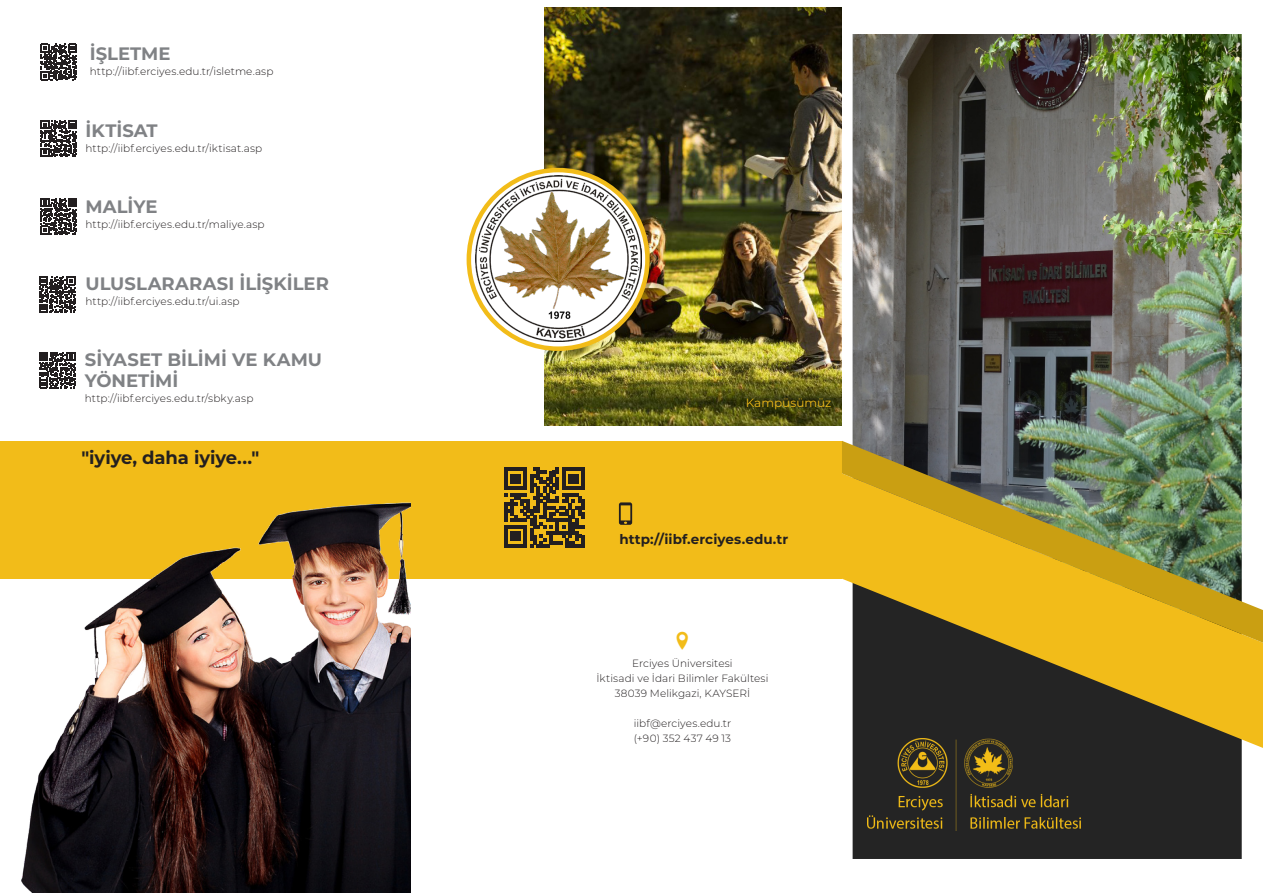
<style>
.page{position:relative;width:1263px;height:893px;background:#fff}
.page>*{position:absolute;margin:0;border:0;box-sizing:border-box;transform-origin:0 0}
.Map_-_Icon{font:45px "Entypo";color:#f2bc19}
.Box_2_-_Title{font:700 18px/21.6px "Montserrat";color:#808285}
.Quote_2{font:700 18px "Montserrat";color:#231f20}
.t1{font:700 13.5px "Montserrat";letter-spacing:.005em;color:#231f20}
.Signature_2{font:12px "Montserrat";color:#f2bc19}
.Box_1_-_BT{font:300 10.5px "Montserrat";letter-spacing:.005em;color:#231f20}
.Map_-_Text{font:300 10.5px "Montserrat";letter-spacing:.01em;color:#231f20}
.Box_2_-_Title-2{font:300 10.5px "Montserrat";letter-spacing:.01em;color:#231f20}
</style>
<div class="page">
<img style="left:544px;top:8px;width:298px;height:417px">
<div style="left:853px;top:748px;width:389px;height:111px;background:#242424"></div>
<img style="left:853px;top:34px;width:389px;height:407px">
<div style="left:0;top:441px;width:842px;height:138px;background:#f2bc19"></div>
<svg style="left:852px;top:643px;width:411px;height:105px;background:#695721"></svg>
<img style="left:842px;top:441px;width:421px;height:202px">
<svg style="left:469px;top:170px;width:178px;height:179px"></svg>
<div style="left:467px;top:168px;width:183px;height:183px;border:4px solid #f2bc19;border-radius:50%"></div>
<img style="left:476px;top:176px;width:165px;height:165px">
<img style="left:21px;top:502px;width:389px;height:391px">
<svg style="left:619px;top:502px;width:13px;height:23px"></svg>
<svg style="left:504px;top:467px;width:81px;height:81px"></svg>
<img style="left:868px;top:739px;width:212px;height:92px">
<svg style="left:41px;top:44px;width:36px;height:36px"></svg>
<svg style="left:41px;top:120px;width:36px;height:37px"></svg>
<svg style="left:41px;top:198px;width:36px;height:37px"></svg>
<svg style="left:39px;top:276px;width:36px;height:37px"></svg>
<svg style="left:39px;top:352px;width:36px;height:36px"></svg>
<p class="Box_2_-_Title" style="left:90px;top:42px;width:82px">İŞLETME</p>
<p class="Box_1_-_BT" style="left:90px;top:64px;width:185px">http://iibf.erciyes.edu.tr/isletme.asp</p>
<p class="Box_2_-_Title" style="left:86px;top:119px;width:73px">İKTİSAT</p>
<p class="Box_2_-_Title-2" style="left:86px;top:141px;width:178px">http://iibf.erciyes.edu.tr/iktisat.asp</p>
<p class="Box_2_-_Title" style="left:86px;top:195px;width:74px">MALİYE</p>
<p class="Box_1_-_BT" style="left:86px;top:217px;width:181px">http://iibf.erciyes.edu.tr/maliye.asp</p>
<p class="Box_2_-_Title" style="left:86px;top:272px;width:245px">ULUSLARARASI İLİŞKİLER</p>
<p class="Box_1_-_BT" style="left:86px;top:294px;width:156px">http://iibf.erciyes.edu.tr/ui.asp</p>
<p class="Box_2_-_Title" style="left:85px;top:348px;width:239px">SİYASET BİLİMİ VE KAMU<br>YÖNETİMİ</p>
<p class="Box_2_-_Title-2" style="left:85px;top:392px;width:170px">http://iibf.erciyes.edu.tr/sbky.asp</p>
<p class="Signature_2" style="left:746px;top:395px;width:87px">Kampüsümüz</p>
<p class="Quote_2" style="left:81px;top:445px;width:179px">"iyiye, daha iyiye..."</p>
<p class="t1" style="left:619px;top:529px;width:170px">http://iibf.erciyes.edu.tr</p>
<p class="Map_-_Icon" style="left:675px;top:610px;width:17px">0</p>
<p class="Map_-_Text" style="left:632px;top:656px;width:102px">Erciyes Üniversitesi</p>
<p class="Map_-_Text" style="left:596px;top:671px;width:173px">İktisadi ve İdari Bilimler Fakültesi</p>
<p class="Map_-_Text" style="left:615px;top:686px;width:137px">38039 Melikgazi, KAYSERİ</p>
<p class="Map_-_Text" style="left:634px;top:716px;width:99px">iibf@erciyes.edu.tr</p>
<p class="Map_-_Text" style="left:634px;top:731px;width:99px">(+90) 352 437 49 13</p>
</div>
